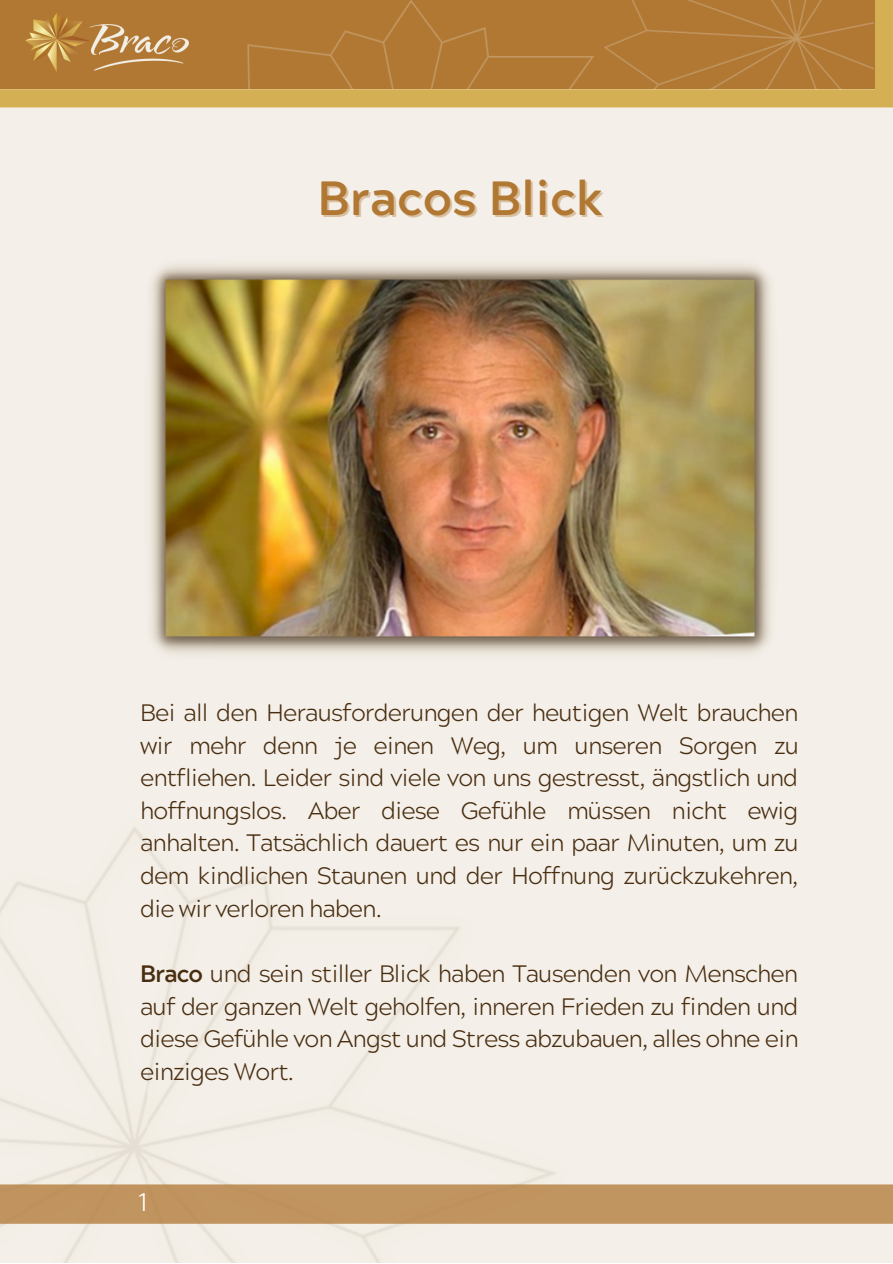
<style>
.page{position:relative;width:893px;height:1264px;background:#fff}
.page>*{position:absolute;margin:0;border:0;box-sizing:border-box;transform-origin:0 0}
.t1{font:700 48px "Acherus Grotesque";color:#b17834}
.t2{font:300 25.5px "Acherus Grotesque";color:#fff}
.t3{font:300 23.7px/32.5px "Acherus Grotesque";letter-spacing:-.04em;color:#492e11;text-align:justify}
.s1{font-weight:700}
</style>
<div class="page">
<div style="left:0;top:0;width:892px;height:1262px;background:#f4f0e9"></div>
<img style="left:150px;top:264px;width:622px;height:390px">
<div style="left:0;top:0;width:892px;height:107px;background:#d5af53"></div>
<div style="left:0;top:0;width:874px;height:89px;background:#b17834"></div>
<img style="left:247px;top:0;width:347px;height:89px">
<img style="left:604px;top:0;width:269px;height:89px">
<img style="left:25px;top:13px;width:163px;height:59px">
<div style="left:0;top:1184px;width:892px;height:39px;background:#c19560"></div>
<h1 class="t1" style="left:317px;top:179px;width:287px">Bracos Blick</h1>
<p class="t3" style="left:140px;top:699px;width:660px">Bei all den Herausforderungen der heutigen Welt brauchen wir mehr denn je einen Weg, um unseren Sorgen zu entfliehen. Leider sind viele von uns gestresst, ängstlich und hoffnungslos. Aber diese Gefühle müssen nicht ewig anhalten. Tatsächlich dauert es nur ein paar Minuten, um zu dem kindlichen Staunen und der Hoffnung zurückzukehren, die wir verloren haben.</p>
<p class="t3" style="left:140px;top:960px;width:660px"><span class="s1">Braco</span> und sein stiller Blick haben Tausenden von Menschen auf der ganzen Welt geholfen, inneren Frieden zu finden und diese Gefühle von Angst und Stress abzubauen, alles ohne ein einziges Wort.</p>
<p class="t2" style="left:139px;top:1191px;width:11px">1</p>
</div>
